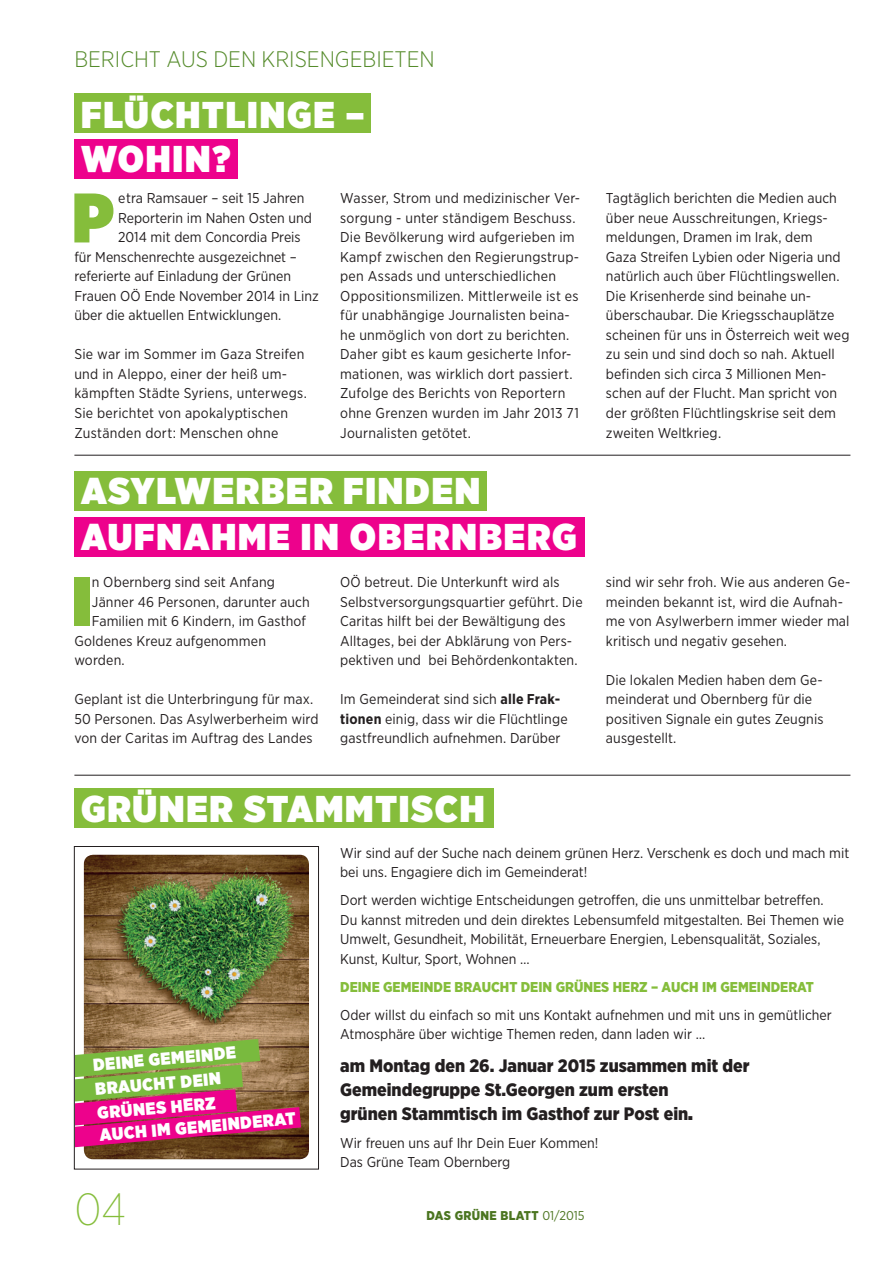
<style>
.page{position:relative;width:893px;height:1263px;background:#fff}
.page>*{position:absolute;margin:0;border:0;box-sizing:border-box;transform-origin:0 0}
.gz_2012_initial_3_z{font:900 69.9px "Gotham Narrow";color:#85bd3b}
.t1{font:200 45px "Gotham Narrow";color:#85bd3b}
.t2{font:900 37.2px "Gotham Narrow";letter-spacing:.05em;color:#fff}
.t3{font:300 22.5px "Gotham Narrow";color:#558b2b}
.t4{font:900 18px/24px "Gotham Narrow";color:#231f20}
.t5{font:900 17.4px "Gotham Narrow";color:#fff}
.gz_2012_text_n{font:14.25px/19.5px "Gotham Narrow";letter-spacing:.005em;color:#231f20}
.gz_2012_initial_3_z-2{font:14.25px "Gotham Narrow";color:#231f20}
.t6{font:900 14.25px "Gotham Narrow";color:#85bd3b}
.t7{font:900 12.75px "Gotham Narrow";letter-spacing:.025em;color:#4b7520}
.s1{font-weight:700}
.s2{font-style:inherit}
.s3{font-weight:400}
</style>
<div class="page">
<div style="left:74px;top:139px;width:164px;height:40px;background:#ed028c"></div>
<div style="left:74px;top:518px;width:511px;height:39px;background:#ed028c"></div>
<div style="left:74px;top:94px;width:297px;height:39px;background:#85bd3b"></div>
<div style="left:74px;top:472px;width:413px;height:39px;background:#85bd3b"></div>
<div style="left:74px;top:789px;width:420px;height:39px;background:#85bd3b"></div>
<img style="left:84px;top:1112px;width:225px;height:47px">
<img style="left:83px;top:854px;width:226px;height:258px">
<svg style="left:76px;top:1039px;width:225px;height:113px;background:#a25e57"></svg>
<hr style="left:74px;top:455px;width:776px;height:1px;background:#231f20">
<hr style="left:74px;top:775px;width:776px;height:1px;background:#231f20">
<div style="left:74px;top:846px;width:245px;height:323px;border:1px solid #231f20"></div>
<p class="t3" style="left:74px;top:45px;width:362px">BERICHT AUS DEN KRISENGEBIETEN</p>
<p class="t2" style="left:81px;top:89px;width:285px">FLÜCHTLINGE –</p>
<p class="t2" style="left:81px;top:134px;width:151px">WOHIN?</p>
<p class="gz_2012_initial_3_z" style="left:72px;top:170px;width:43px">P</p>
<p class="gz_2012_initial_3_z-2" style="left:118px;top:190px;width:188px">etra Ramsauer – seit 15 Jahren</p>
<p class="gz_2012_initial_3_z-2" style="left:118px;top:209px;width:195px">Reporterin im Nahen Osten und</p>
<p class="gz_2012_initial_3_z-2" style="left:118px;top:229px;width:184px">2014 mit dem Concordia Preis</p>
<p class="gz_2012_initial_3_z-2" style="left:74px;top:248px;width:224px">für Menschenrechte ausgezeichnet –</p>
<p class="gz_2012_initial_3_z-2" style="left:74px;top:268px;width:218px">referierte auf Einladung der Grünen</p>
<p class="gz_2012_initial_3_z-2" style="left:74px;top:287px;width:246px">Frauen OÖ Ende November 2014 in Linz</p>
<p class="gz_2012_initial_3_z-2" style="left:74px;top:307px;width:208px">über die aktuellen Entwicklungen.</p>
<p class="gz_2012_text_n" style="left:74px;top:344px;width:234px">Sie war im Sommer im Gaza Streifen und in Aleppo, einer der heiß um&shy;kämpften Städte Syriens, unterwegs.<br>Sie berichtet von apokalyptischen Zuständen dort: Menschen ohne</p>
<p class="gz_2012_text_n" style="left:340px;top:188px;width:241px">Wasser, Strom und medizinischer Ver&shy;sorgung - unter ständigem Beschuss.<br>Die Bevölkerung wird aufgerieben im Kampf zwischen den Regierungstrup&shy;pen Assads und unterschiedlichen Oppositionsmilizen. Mittlerweile ist es für unabhängige Journalisten beina&shy;he unmöglich von dort zu berichten.<br>Daher gibt es kaum gesicherte Infor&shy;mationen, was wirklich dort passiert.<br>Zufolge des Berichts von Reportern ohne Grenzen wurden im Jahr 2013 71<br>Journalisten getötet.</p>
<p class="gz_2012_text_n" style="left:606px;top:188px;width:245px">Tagtäglich berichten die Medien auch über neue Ausschreitungen, Kriegs&shy;meldungen, Dramen im Irak, dem<br>Gaza Streifen Lybien oder Nigeria und natürlich auch über Flüchtlingswellen.<br>Die Krisenherde sind beinahe un&shy;überschaubar. Die Kriegsschauplätze scheinen für uns in Österreich weit weg zu sein und sind doch so nah. Aktuell befinden sich circa 3 Millionen Men&shy;schen auf der Flucht. Man spricht von der größten Flüchtlingskrise seit dem zweiten Weltkrieg.</p>
<p class="t2" style="left:81px;top:466px;width:401px">ASYLWERBER FINDEN</p>
<p class="t2" style="left:81px;top:512px;width:497px">AUFNAHME IN OBERNBERG</p>
<p class="gz_2012_initial_3_z" style="left:72px;top:554px;width:22px">I</p>
<p class="gz_2012_initial_3_z-2" style="left:92px;top:574px;width:184px">n Obernberg sind seit Anfang</p>
<p class="gz_2012_initial_3_z-2" style="left:92px;top:593px;width:219px">Jänner 46 Personen, darunter auch</p>
<p class="gz_2012_initial_3_z-2" style="left:92px;top:613px;width:216px">Familien mit 6 Kindern, im Gasthof</p>
<p class="gz_2012_initial_3_z-2" style="left:74px;top:632px;width:193px">Goldenes Kreuz aufgenommen</p>
<p class="gz_2012_initial_3_z-2" style="left:74px;top:652px;width:52px">worden.</p>
<p class="gz_2012_text_n" style="left:74px;top:689px;width:246px">Geplant ist die Unterbringung für max.<br>50 Personen. Das Asylwerberheim wird von der Caritas im Auftrag des Landes</p>
<p class="gz_2012_text_n" style="left:340px;top:572px;width:244px">OÖ betreut. Die Unterkunft wird als Selbstversorgungsquartier geführt. Die Caritas hilft bei der Bewältigung des Alltages, bei der Abklärung von Pers&shy;pektiven und bei Behördenkontakten.</p>
<p class="gz_2012_text_n" style="left:340px;top:689px;width:229px">Im Gemeinderat sind sich <span class="s1">alle Frak&shy;tionen</span> einig, dass wir die Flüchtlinge gastfreundlich aufnehmen. Darüber</p>
<p class="gz_2012_text_n" style="left:606px;top:572px;width:246px">sind wir sehr froh. Wie aus anderen Ge&shy;meinden bekannt ist, wird die Aufnah&shy;me von Asylwerbern immer wieder mal kritisch und negativ gesehen.</p>
<p class="gz_2012_text_n" style="left:606px;top:670px;width:219px">Die lokalen Medien haben dem Ge&shy;meinderat und Obernberg für die positiven Signale ein gutes Zeugnis ausgestellt.</p>
<p class="t2" style="left:81px;top:783px;width:405px">GRÜNER STAMMTISCH</p>
<p class="gz_2012_text_n" style="left:340px;top:842px;width:511px">Wir sind auf der Suche nach deinem grünen Herz. Verschenk es doch und mach mit bei uns. Engagiere dich im Gemeinderat!</p>
<p class="gz_2012_text_n" style="left:340px;top:890px;width:505px">Dort werden wichtige Entscheidungen getroffen, die uns unmittelbar betreffen.<br>Du kannst mitreden und dein direktes Lebensumfeld mitgestalten. Bei Themen wie Umwelt, Gesundheit, Mobilität, Erneuerbare Energien, Lebensqualität, Soziales, Kunst, Kultur, Sport, Wohnen …</p>
<p class="t6" style="left:340px;top:977px;width:475px">DEINE GEMEINDE BRAUCHT DEIN GRÜNES HERZ – AUCH IM GEMEINDERAT</p>
<p class="gz_2012_text_n" style="left:340px;top:1004px;width:493px">Oder willst du einfach so mit uns Kontakt aufnehmen und mit uns in gemütlicher<br>Atmosphäre über wichtige Themen reden, dann laden wir …</p>
<p class="t4" style="left:340px;top:1053px;width:411px">am Montag den 26. Januar 2015 zusammen mit der<br>Gemeindegruppe St.Georgen zum ersten<br>grünen Stammtisch im Gasthof zur Post ein<span class="s2">.</span></p>
<p class="gz_2012_text_n" style="left:340px;top:1132px;width:260px">Wir freuen uns auf Ihr Dein Euer Kommen!</p>
<p class="gz_2012_text_n" style="left:340px;top:1152px;width:172px">Das Grüne Team Obernberg</p>
<p class="t5" style="left:92px;top:1053px;width:145px;rotate:-5deg">DEINE GEMEINDE</p>
<p class="t5" style="left:94px;top:1077px;width:127px;rotate:-5deg">BRAUCHT DEIN</p>
<p class="t5" style="left:96px;top:1101px;width:120px;rotate:-5deg">GRÜNES HERZ</p>
<p class="t5" style="left:99px;top:1123px;width:198px;rotate:-5deg">AUCH IM GEMEINDERAT</p>
<p class="t1" style="left:74px;top:1181px;width:53px">04</p>
<p class="t7" style="left:427px;top:1207px;width:160px">DAS GRÜNE BLATT <span class="s3">01/2015</span></p>
</div>
